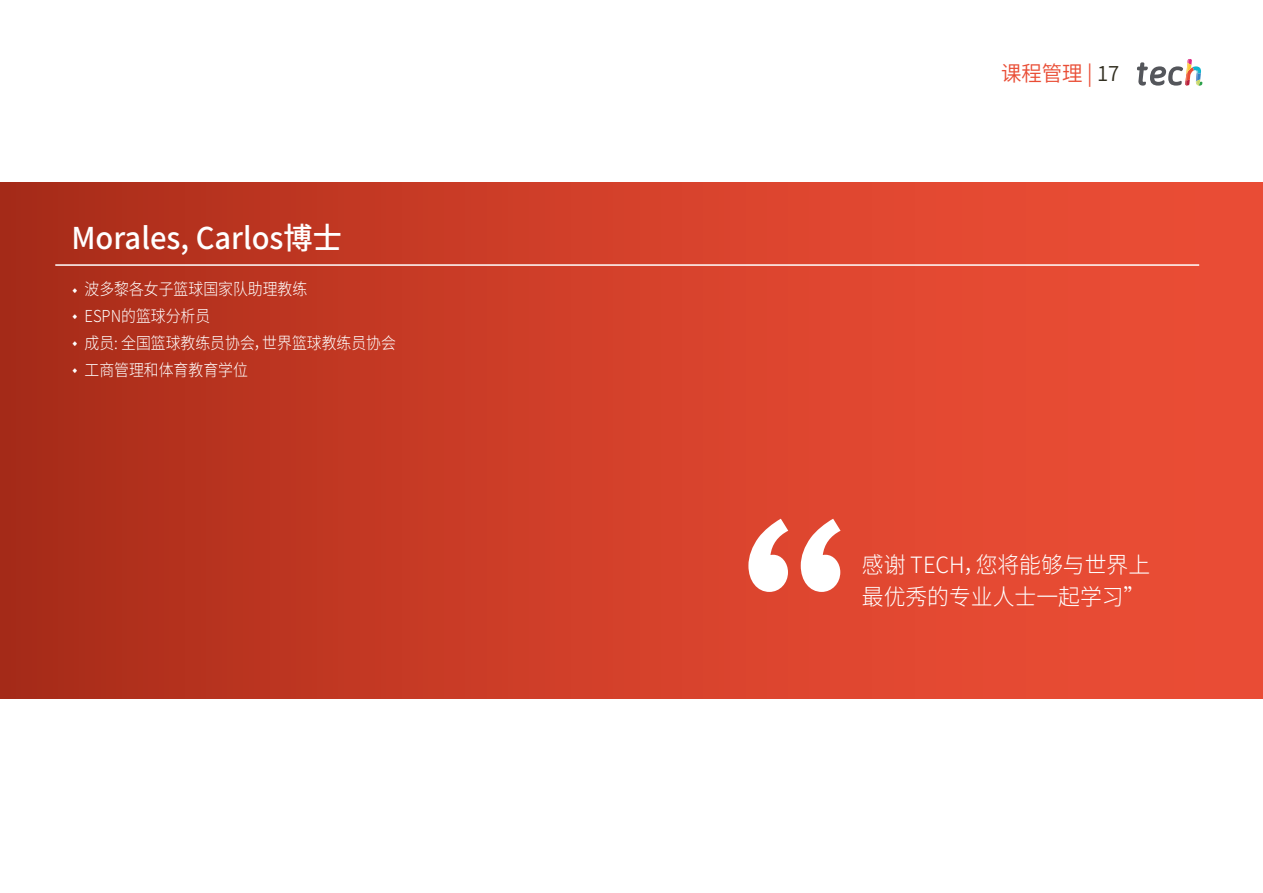
<style>
.page{position:relative;width:1263px;height:893px;background:#fff}
.page>*{position:absolute;margin:0;border:0;box-sizing:border-box;transform-origin:0 0}
.t1{font:500 30px "Source Han Sans CN";color:#fff}
.t2{font:300 22.5px/31.5px "Source Han Sans CN";color:#fff}
.t3{font:21px "Source Han Sans CN";color:#e94d35}
.t4{font:300 16.5px/26.7px "Source Han Sans CN";color:#fff;scale:.9 1}
.s1{color:#312e20}
</style>
<div class="page">
<div style="left:0;top:182px;width:1263px;height:516px;background:linear-gradient(to right,#ad2d1a,#f45139)"></div>
<svg style="left:748px;top:519px;width:92px;height:73px"></svg>
<svg style="left:1137px;top:59px;width:65px;height:27px"></svg>
<hr style="left:55px;top:264px;width:1144px;height:2px;background:#fff">
<svg style="left:73px;top:288px;width:4px;height:5px"></svg>
<svg style="left:73px;top:314px;width:4px;height:5px"></svg>
<svg style="left:73px;top:341px;width:4px;height:5px"></svg>
<svg style="left:73px;top:368px;width:4px;height:5px"></svg>
<h1 class="t1" style="left:71px;top:221px;width:272px">Morales, Carlos博士</h1>
<p class="t4" style="left:85px;top:276px;width:348px">波多黎各女子篮球国家队助理教练<br>ESPN的篮球分析员<br>成员: 全国篮球教练员协会，世界篮球教练员协会工商管理和体育教育学位</p>
<p class="t3" style="left:1001px;top:61px;width:120px">课程管理 | <span class="s1">17</span></p>
<h2 class="t2" style="left:862px;top:550px;width:290px">感谢 TECH，您将能够与世界上最优秀的专业人士一起学习”</h2>
</div>
